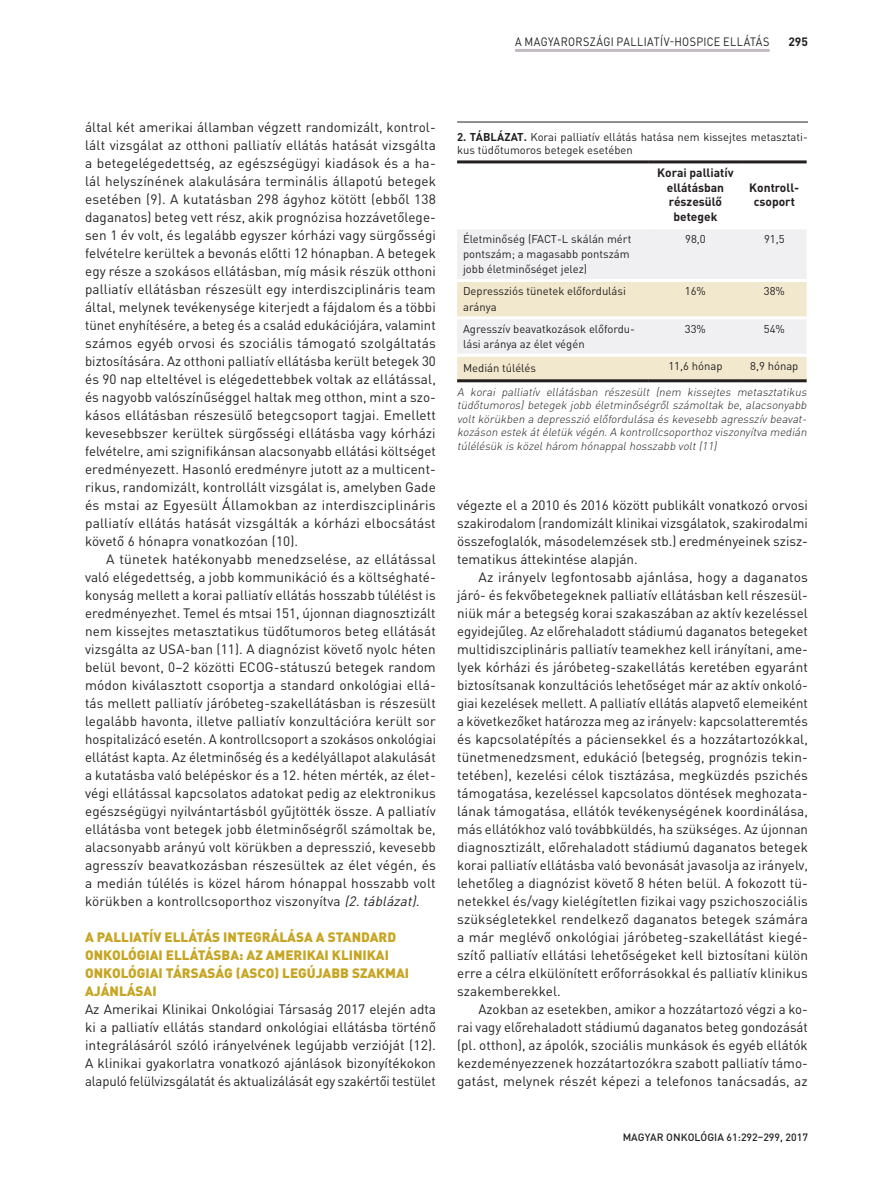
<style>
.page{position:relative;width:893px;height:1191px;background:#fff}
.page>*{position:absolute;margin:0;border:0;box-sizing:border-box;transform-origin:0 0}
.kenyér_behúz{font:13.5px/18px "DIN Pro";letter-spacing:.01em;color:#231f20;text-align:justify}
.kenyér{font:13.5px/18px "DIN Pro";letter-spacing:-.01em;color:#231f20;text-align:justify}
.alcím1{font:900 13.5px/18px "DIN Pro";color:#c6a522}
.táblázat_fej{font:700 12px/14.4px "DIN Pro";color:#231f20;text-align:center}
.t1{font:12px "DIN Pro";letter-spacing:.035em;color:#231f20;scale:.9 1}
.táblázat_lábjegyzet{font:italic 300 11.25px/13.5px "DIN Pro";color:#231f20;text-align:justify}
.táblázat_szöveg{font:11.25px/15.1px "DIN Pro";color:#231f20}
.képaláírás{font:11.25px/13.5px "DIN Pro";color:#231f20}
.t2{font:500 10.5px "DIN Pro";color:#231f20}
.s1{font-style:italic}
.s2{font-weight:700}
</style>
<div class="page">
<hr style="left:515px;top:49px;width:255px;height:3px;background:#c3b9c1">
<hr style="left:457px;top:122px;width:351px;height:1px;background:#231f20">
<div style="left:457px;top:230px;width:350px;height:49px;background:#f0eff1"></div>
<svg style="left:457px;top:282px;width:350px;height:97px"></svg>
<hr style="left:457px;top:160px;width:192px;height:3px;background:#231f20">
<hr style="left:649px;top:160px;width:93px;height:3px;background:#231f20">
<hr style="left:742px;top:160px;width:65px;height:3px;background:#231f20">
<hr style="left:457px;top:316px;width:192px;height:3px;background:#fff">
<hr style="left:649px;top:316px;width:93px;height:3px;background:#fff">
<hr style="left:742px;top:316px;width:65px;height:3px;background:#fff">
<hr style="left:457px;top:354px;width:192px;height:3px;background:#fff">
<hr style="left:649px;top:354px;width:93px;height:3px;background:#fff">
<hr style="left:742px;top:354px;width:65px;height:3px;background:#fff">
<hr style="left:457px;top:379px;width:192px;height:3px;background:#231f20">
<hr style="left:649px;top:379px;width:93px;height:3px;background:#231f20">
<hr style="left:742px;top:379px;width:65px;height:3px;background:#231f20">
<p class="t1" style="left:515px;top:34px;width:284px">A MAGYARORSZÁGI PALLIATÍV-HOSPICE ELLÁTÁS</p>
<p class="táblázat_fej" style="left:788px;top:33px;width:21px">295</p>
<p class="kenyér_behúz" style="left:85px;top:117px;width:353px">által két amerikai államban végzett randomizált, kontrol&shy;lált vizsgálat az otthoni palliatív ellátás hatását vizsgálta a betegelégedettség, az egészségügyi kiadások és a ha&shy;lál helyszínének alakulására terminális állapotú betegek esetében (9). A kutatásban 298 ágyhoz kötött (ebből 138 daganatos) beteg vett rész, akik prognózisa hozzávetőlege&shy;sen 1 év volt, és legalább egyszer kórházi vagy sürgősségi felvételre kerültek a bevonás előtti 12 hónapban. A betegek egy része a szokásos ellátásban, míg másik részük otthoni palliatív ellátásban részesült egy interdiszciplináris team által, melynek tevékenysége kiterjedt a fájdalom és a többi tünet enyhítésére, a beteg és a család edukációjára, valamint számos egyéb orvosi és szociális támogató szolgáltatás biztosítására. Az otthoni palliatív ellátásba került betegek 30 és 90 nap elteltével is elégedettebbek voltak az ellátással, és nagyobb valószínűséggel haltak meg otthon, mint a szo&shy;kásos ellátásban részesülő betegcsoport tagjai. Emellett kevesebbszer kerültek sürgősségi ellátásba vagy kórházi felvételre, ami szignifikánsan alacsonyabb ellátási költséget eredményezett. Hasonló eredményre jutott az a multicent&shy;rikus, randomizált, kontrollált vizsgálat is, amelyben Gade és mstai az Egyesült Államokban az interdiszciplináris palliatív ellátás hatását vizsgálták a kórházi elbocsátást követő 6 hónapra vonatkozóan (10).</p>
<p class="kenyér_behúz" style="left:85px;top:549px;width:353px;text-indent:21px">A tünetek hatékonyabb menedzselése, az ellátással való elégedettség, a jobb kommunikáció és a költséghaté&shy;konyság mellett a korai palliatív ellátás hosszabb túlélést is eredményezhet. Temel és mtsai 151, újonnan diagnosztizált nem kissejtes metasztatikus tüdőtumoros beteg ellátását vizsgálta az USA-ban (11). A diagnózist követő nyolc héten belül bevont, 0–2 közötti ECOG-státuszú betegek random módon kiválasztott csoportja a standard onkológiai ellá&shy;tás mellett palliatív járóbeteg-szakellátásban is részesült legalább havonta, illetve palliatív konzultációra került sor hospitalizácó esetén. A kontrollcsoport a szokásos onkológiai ellátást kapta. Az életminőség és a kedélyállapot alakulását a kutatásba való belépéskor és a 12. héten mérték, az élet&shy;végi ellátással kapcsolatos adatokat pedig az elektronikus egészségügyi nyilvántartásból gyűjtötték össze. A palliatív ellátásba vont betegek jobb életminőségről számoltak be, alacsonyabb arányú volt körükben a depresszió, kevesebb agresszív beavatkozásban részesültek az élet végén, és a medián túlélés is közel három hónappal hosszabb volt körükben a kontrollcsoporthoz viszonyítva <span class="s1">(2.táblázat).</span></p>
<p class="alcím1" style="left:85px;top:927px;width:326px">A PALLIATÍV ELLÁTÁS INTEGRÁLÁSA A STANDARD ONKOLÓGIAI ELLÁTÁSBA: AZ AMERIKAI KLINIKAI ONKOLÓGIAI TÁRSASÁG (ASCO) LEGÚJABB SZAKMAI AJÁNLÁSAI</p>
<p class="kenyér" style="left:85px;top:999px;width:352px">Az Amerikai Klinikai Onkológiai Társaság 2017 elején adta ki a palliatív ellátás standard onkológiai ellátásba történő integrálásáról szóló irányelvének legújabb verzióját (12).<br>A klinikai gyakorlatra vonatkozó ajánlások bizonyítékokon alapuló felülvizsgálatát és aktualizálását egy szakértői testület</p>
<p class="képaláírás" style="left:457px;top:130px;width:352px"><span class="s2">2. TÁBLÁZAT.</span> Korai palliatív ellátás hatása nem kissejtes metasztati&shy;kus tüdőtumoros betegek esetében</p>
<p class="táblázat_fej" style="left:657px;top:165px;width:78px">Korai palliatív ellátásban részesülő betegek</p>
<p class="táblázat_fej" style="left:749px;top:180px;width:52px">Kontroll&shy;csoport</p>
<p class="táblázat_szöveg" style="left:463px;top:231px;width:170px">Életminőség (FACT-L skálán mért pontszám; a magasabb pontszám jobb életminőséget jelez)</p>
<p class="táblázat_szöveg" style="left:685px;top:231px;width:22px">98,0</p>
<p class="táblázat_szöveg" style="left:764px;top:231px;width:22px">91,5</p>
<p class="táblázat_szöveg" style="left:463px;top:283px;width:164px">Depressziós tünetek előfordulási aránya</p>
<p class="táblázat_szöveg" style="left:685px;top:283px;width:23px">16%</p>
<p class="táblázat_szöveg" style="left:764px;top:283px;width:23px">38%</p>
<p class="táblázat_szöveg" style="left:463px;top:321px;width:173px">Agresszív beavatkozások előfordu&shy;lási aránya az élet végén</p>
<p class="táblázat_szöveg" style="left:685px;top:321px;width:23px">33%</p>
<p class="táblázat_szöveg" style="left:764px;top:321px;width:23px">54%</p>
<p class="táblázat_szöveg" style="left:463px;top:360px;width:74px">Medián túlélés</p>
<p class="táblázat_szöveg" style="left:668px;top:358px;width:56px">11,6 hónap</p>
<p class="táblázat_szöveg" style="left:750px;top:358px;width:50px">8,9 hónap</p>
<p class="táblázat_lábjegyzet" style="left:457px;top:384px;width:354px">A korai palliatív ellátásban részesült (nem kissejtes metasztatikus tüdőtumoros) betegek jobb életminőségről számoltak be, alacsonyabb voltkörükben a depresszió előfordulása és kevesebb agresszív beavat&shy;kozáson estek átéletük végén.A kontrollcsoporthoz viszonyítva medián túlélésük is közelhárom hónappalhosszabb volt(11)</p>
<p class="kenyér" style="left:457px;top:495px;width:352px">végezte el a 2010 és 2016 között publikált vonatkozó orvosi szakirodalom (randomizált klinikai vizsgálatok, szakirodalmi összefoglalók, másodelemzések stb.) eredményeinek szisz&shy;tematikus áttekintése alapján.</p>
<p class="kenyér_behúz" style="left:457px;top:567px;width:352px;text-indent:21px">Az irányelv legfontosabb ajánlása, hogy a daganatos járó- és fekvőbetegeknek palliatív ellátásban kell részesül&shy;niük már a betegség korai szakaszában az aktív kezeléssel egyidejűleg. Az előrehaladott stádiumú daganatos betegeket multidiszciplináris palliatív teamekhez kell irányítani, ame&shy;lyek kórházi és járóbeteg-szakellátás keretében egyaránt biztosítsanak konzultációs lehetőséget már az aktív onkoló&shy;giai kezelések mellett. A palliatív ellátás alapvető elemeiként a következőket határozza meg az irányelv: kapcsolatteremtés és kapcsolatépítés a páciensekkel és a hozzátartozókkal, tünetmenedzsment, edukáció (betegség, prognózis tekin&shy;tetében), kezelési célok tisztázása, megküzdés pszichés támogatása, kezeléssel kapcsolatos döntések meghozata&shy;lának támogatása, ellátók tevékenységének koordinálása, más ellátókhoz való továbbküldés, ha szükséges. Az újonnan diagnosztizált, előrehaladott stádiumú daganatos betegek korai palliatív ellátásba való bevonását javasolja az irányelv, lehetőleg a diagnózist követő 8 héten belül. A fokozott tü&shy;netekkel és/vagy kielégítetlen fizikai vagy pszichoszociális szükségletekkel rendelkező daganatos betegek számára a már meglévő onkológiai járóbeteg-szakellátást kiegé&shy;szítő palliatív ellátási lehetőségeket kell biztosítani külön erre a célra elkülönített erőforrásokkal és palliatív klinikus szakemberekkel.</p>
<p class="kenyér_behúz" style="left:457px;top:999px;width:352px;text-indent:21px">Azokban az esetekben, amikor a hozzátartozó végzi a ko&shy;rai vagy előrehaladott stádiumú daganatos beteg gondozását (pl. otthon), az ápolók, szociális munkások és egyéb ellátók kezdeményezzenek hozzátartozókra szabott palliatív támo&shy;gatást, melynek részét képezi a telefonos tanácsadás, az</p>
<p class="t2" style="left:623px;top:1129px;width:187px">MAGYAR ONKOLÓGIA 61:292–299, 2017</p>
</div>
